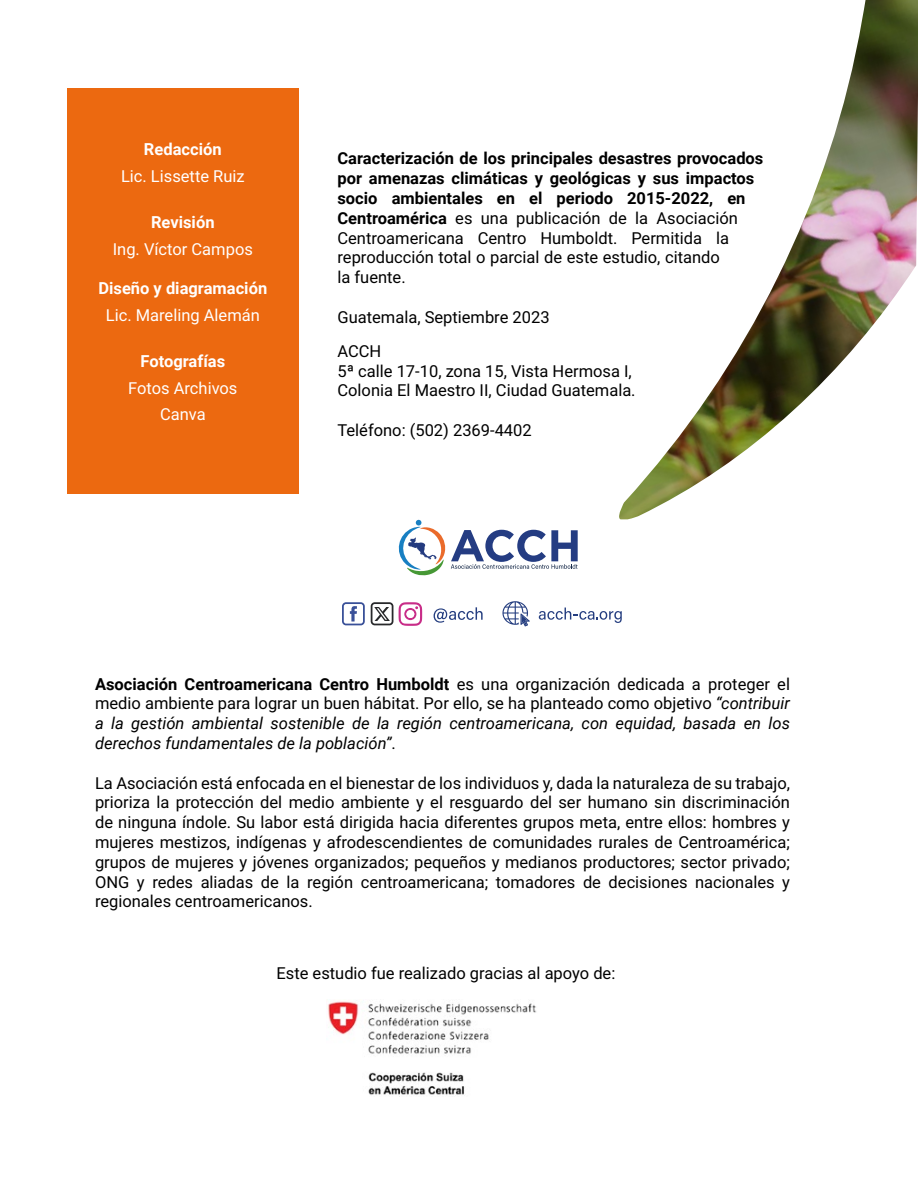
<style>
.page{position:relative;width:918px;height:1188px;background:#fff}
.page>*{position:absolute;margin:0;border:0;box-sizing:border-box;transform-origin:0 0}
.t1{font:16.5px/19.8px "Roboto";color:#000;text-align:justify}
.t2{font:700 16.5px/19.8px "Roboto";color:#000}
.t3{font:italic 16.5px/19.8px "Roboto";color:#000;text-align:justify}
.t4{font:16.5px/26.5px "Roboto";color:#fff;text-align:center}
.t5{font:700 16.5px "Roboto";color:#fff}
.s1{font-weight:400}
.s2{font-weight:700;font-style:normal}
.s3{font-style:normal}
</style>
<div class="page">
<div style="left:68px;top:88px;width:231px;height:406px;background:#ec6910"></div>
<img style="left:619px;top:0;width:299px;height:519px">
<svg style="left:434px;top:607px;width:49px;height:16px"></svg>
<svg style="left:502px;top:601px;width:28px;height:25px"></svg>
<svg style="left:539px;top:608px;width:83px;height:15px"></svg>
<svg style="left:399px;top:602px;width:23px;height:24px"></svg>
<div style="left:406px;top:610px;width:8px;height:8px;background:#fff;border-radius:50%"></div>
<svg style="left:342px;top:602px;width:23px;height:23px"></svg>
<svg style="left:371px;top:602px;width:22px;height:23px"></svg>
<svg style="left:398px;top:520px;width:180px;height:56px"></svg>
<img style="left:327px;top:1001px;width:210px;height:94px">
<p class="t5" style="left:144px;top:138px;width:79px">Redacción</p>
<p class="t4" style="left:121px;top:162px;width:125px">Lic. Lissette Ruiz</p>
<p class="t5" style="left:151px;top:211px;width:65px">Revisión</p>
<p class="t4" style="left:113px;top:235px;width:142px">Ing. Víctor Campos</p>
<p class="t5" style="left:98px;top:277px;width:170px">Diseño y diagramación</p>
<p class="t4" style="left:106px;top:301px;width:156px">Lic. Mareling Alemán</p>
<p class="t5" style="left:141px;top:350px;width:86px">Fotografías</p>
<p class="t4" style="left:128px;top:374px;width:111px">Fotos Archivos<br>Canva</p>
<p class="t2" style="left:338px;top:148px;width:427px">Caracterización de los principales desastres provocados por amenazas climáticas y geológicas y sus impactos socio ambientales en el periodo 2015-2022, en Centroamérica <span class="s1">es una publicación de la Asociación Centroamericana Centro Humboldt. Permitida la reproducción total o parcial de este estudio, citando<br>la fuente.</span></p>
<p class="t1" style="left:338px;top:307px;width:214px">Guatemala, Septiembre 2023</p>
<p class="t1" style="left:338px;top:340px;width:300px;text-align:left">ACCH<br>5ª calle 17-10, zona 15, Vista Hermosa I,<br>Colonia El Maestro II, Ciudad Guatemala.</p>
<p class="t1" style="left:338px;top:420px;width:196px">Teléfono: (502) 2369-4402</p>
<p class="t3" style="left:95px;top:673px;width:696px"><span class="s2">Asociación Centroamericana Centro Humboldt</span> <span class="s3">es una organización dedicada a proteger el medio ambiente para lograr un buen hábitat. Por ello, se ha planteado como objetivo</span> “contribuir a la gestión ambiental sostenible de la región centroamericana, con equidad, basada en los derechos fundamentales de la población”<span class="s3">.</span></p>
<p class="t1" style="left:95px;top:772px;width:696px">La Asociación está enfocada en el bienestar de los individuos y, dada la naturaleza de su trabajo, prioriza la protección del medio ambiente y el resguardo del ser humano sin discriminación de ninguna índole. Su labor está dirigida hacia diferentes grupos meta, entre ellos: hombres y mujeres mestizos, indígenas y afrodescendientes de comunidades rurales de Centroamérica; grupos de mujeres y jóvenes organizados; pequeños y medianos productores; sector privado; ONG y redes aliadas de la región centroamericana; tomadores de decisiones nacionales y regionales centroamericanos.</p>
<p class="t1" style="left:276px;top:963px;width:340px">Este estudio fue realizado gracias al apoyo de:</p>
</div>
